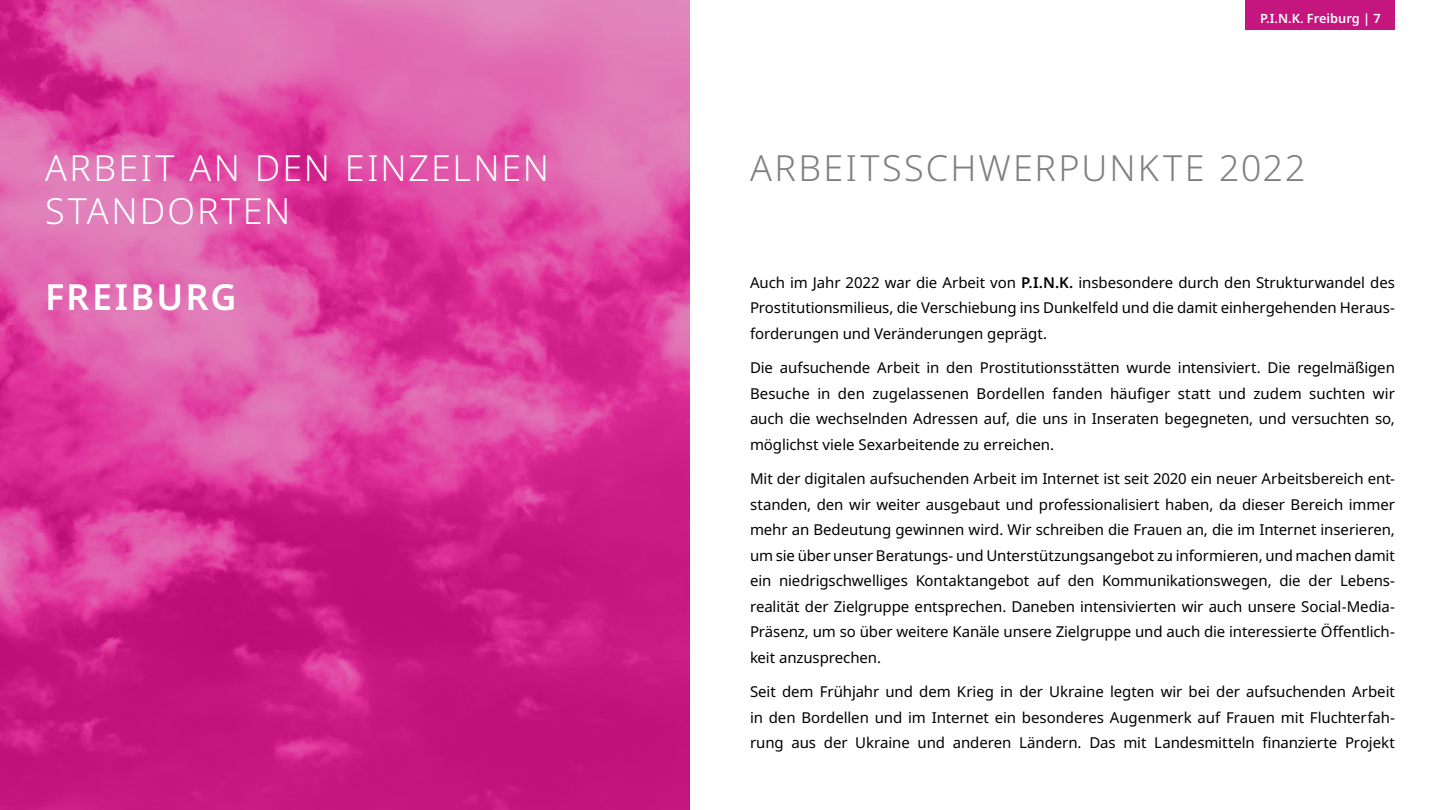
<style>
.page{position:relative;width:1440px;height:810px;background:#fff}
.page>*{position:absolute;margin:0;border:0;box-sizing:border-box;transform-origin:0 0}
.t1{font:300 36px/43.2px "Noto Sans";letter-spacing:.06em;color:#fff}
.Fließtext{font:300 36px "Noto Sans";letter-spacing:.06em;color:#808080}
.t2{font:600 36px "Noto Sans";letter-spacing:.06em;color:#fff}
.Fließtext-2{font:15px/25.5px "Noto Sans";letter-spacing:-.005em;color:#000;text-align:justify}
.t3{font:600 12.75px "Noto Sans";color:#fff}
.s1{font-weight:600}
</style>
<div class="page">
<div style="left:1245px;top:0;width:150px;height:29px;background:#c5157f"></div>
<img style="left:0;top:0;width:690px;height:810px">
<p class="t1" style="left:45px;top:147px;width:506px">ARBEIT AN DEN EINZELNEN<br>STANDORTEN</p>
<p class="t2" style="left:45px;top:272px;width:193px">FREIBURG</p>
<p class="t3" style="left:1260px;top:9px;width:122px">P.I.N.K. Freiburg | 7</p>
<p class="Fließtext" style="left:750px;top:143px;width:556px">ARBEITSSCHWERPUNKTE 2022</p>
<p class="Fließtext-2" style="left:750px;top:270px;width:647px">Auch im Jahr 2022 war die Arbeit von <span class="s1">P.I.N.K.</span> insbesondere durch den Strukturwandel des Prostitutionsmilieus, die Verschiebung ins Dunkelfeld und die damit einhergehenden Heraus&shy;forderungen und Veränderungen geprägt.</p>
<p class="Fließtext-2" style="left:750px;top:355px;width:647px">Die aufsuchende Arbeit in den Prostitutionsstätten wurde intensiviert. Die regelmäßigen Besuche in den zugelassenen Bordellen fanden häufiger statt und zudem suchten wir auch die wechselnden Adressen auf, die uns in Inseraten begegneten, und versuchten so, möglichst viele Sexarbeitende zu erreichen.</p>
<p class="Fließtext-2" style="left:750px;top:466px;width:647px">Mit der digitalen aufsuchenden Arbeit im Internet ist seit 2020 ein neuer Arbeitsbereich ent&shy;standen, den wir weiter ausgebaut und professionalisiert haben, da dieser Bereich immer mehr an Bedeutung gewinnen wird. Wir schreiben die Frauen an, die im Internet inserieren, um sie über unser Beratungs- und Unterstützungsangebot zu informieren, und machen damit ein niedrigschwelliges Kontaktangebot auf den Kommunikationswegen, die der Lebens&shy;realität der Zielgruppe entsprechen. Daneben intensivierten wir auch unsere Social-Media-Präsenz, um so über weitere Kanäle unsere Zielgruppe und auch die interessierte Öffentlich&shy;keit anzusprechen.</p>
<p class="Fließtext-2" style="left:750px;top:679px;width:647px">Seit dem Frühjahr und dem Krieg in der Ukraine legten wir bei der aufsuchenden Arbeit in den Bordellen und im Internet ein besonderes Augenmerk auf Frauen mit Fluchterfah&shy;rung aus der Ukraine und anderen Ländern. Das mit Landesmitteln finanzierte Projekt</p>
</div>
